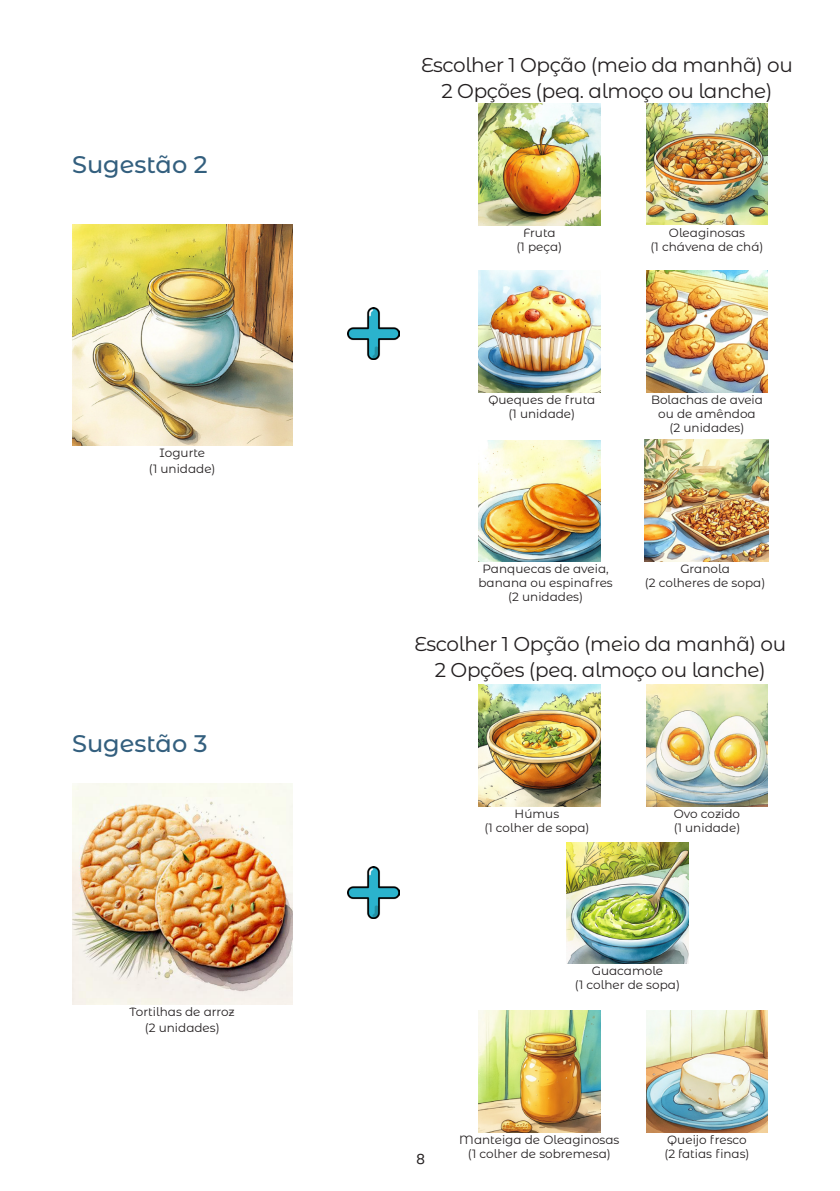
<style>
.page{position:relative;width:840px;height:1191px;background:#fff}
.page>*{position:absolute;margin:0;border:0;box-sizing:border-box;transform-origin:0 0}
.t1{font:500 24px "Montserrat Alternates";color:#335f7e}
.t2{font:20px/26px "Montserrat Alternates";letter-spacing:-.02em;color:#231f20;text-align:center}
.t3{font:16px "Baloo 2";color:#231f20}
.t4{font:12px/14px "Montserrat Alternates";color:#231f20;text-align:center}
</style>
<div class="page">
<img style="left:72px;top:225px;width:220px;height:220px">
<img style="left:347px;top:308px;width:52px;height:51px">
<img style="left:478px;top:104px;width:122px;height:121px">
<img style="left:478px;top:270px;width:122px;height:122px">
<img style="left:478px;top:440px;width:122px;height:122px">
<img style="left:646px;top:270px;width:121px;height:122px">
<img style="left:646px;top:104px;width:121px;height:121px">
<img style="left:72px;top:783px;width:220px;height:221px">
<img style="left:347px;top:866px;width:52px;height:52px">
<img style="left:478px;top:684px;width:122px;height:122px">
<img style="left:566px;top:842px;width:122px;height:121px">
<img style="left:478px;top:1011px;width:122px;height:121px">
<img style="left:646px;top:1011px;width:121px;height:121px">
<img style="left:646px;top:684px;width:121px;height:122px">
<img style="left:644px;top:439px;width:124px;height:122px">
<p class="t1" style="left:72px;top:148px;width:137px">Sugestão 2</p>
<p class="t4" style="left:159px;top:445px;width:47px">Iogurte</p>
<p class="t4" style="left:149px;top:461px;width:68px">(1 unidade)</p>
<p class="t1" style="left:72px;top:727px;width:137px">Sugestão 3</p>
<p class="t4" style="left:130px;top:1004px;width:107px">Tortilhas de arroz</p>
<p class="t4" style="left:145px;top:1020px;width:76px">(2 unidades)</p>
<p class="t2" style="left:421px;top:51px;width:373px">Escolher 1 Opção (meio da manhã) ou<br>2 Opções (peq. almoço ou lanche)</p>
<p class="t4" style="left:523px;top:225px;width:34px">Fruta</p>
<p class="t4" style="left:516px;top:239px;width:47px">(1 peça)</p>
<p class="t4" style="left:668px;top:225px;width:78px">Oleaginosas</p>
<p class="t4" style="left:650px;top:239px;width:114px">(1 chávena de chá)</p>
<p class="t4" style="left:488px;top:392px;width:108px">Queques de fruta</p>
<p class="t4" style="left:508px;top:406px;width:68px">(1 unidade)</p>
<p class="t4" style="left:650px;top:392px;width:113px">Bolachas de aveia ou de amêndoa</p>
<p class="t4" style="left:669px;top:420px;width:76px">(2 unidades)</p>
<p class="t4" style="left:478px;top:561px;width:136px">Panquecas de aveia, banana ou espinafres</p>
<p class="t4" style="left:508px;top:589px;width:76px">(2 unidades)</p>
<p class="t4" style="left:680px;top:561px;width:51px">Granola</p>
<p class="t4" style="left:644px;top:575px;width:122px">(2 colheres de sopa)</p>
<p class="t2" style="left:414px;top:630px;width:373px">Escolher 1 Opção (meio da manhã) ou<br>2 Opções (peq. almoço ou lanche)</p>
<p class="t4" style="left:514px;top:806px;width:46px">Húmus</p>
<p class="t4" style="left:484px;top:820px;width:106px">(1 colher de sopa)</p>
<p class="t4" style="left:673px;top:806px;width:68px">Ovo cozido</p>
<p class="t4" style="left:673px;top:820px;width:68px">(1 unidade)</p>
<p class="t4" style="left:591px;top:963px;width:73px">Guacamole</p>
<p class="t4" style="left:574px;top:977px;width:106px">(1 colher de sopa)</p>
<h3 class="t3" style="left:416px;top:1147px;width:11px">8</h3>
<p class="t4" style="left:459px;top:1132px;width:161px">Manteiga de Oleaginosas (1 colher de sobremesa)</p>
<p class="t4" style="left:667px;top:1132px;width:81px">Queijo fresco</p>
<p class="t4" style="left:664px;top:1146px;width:87px">(2 fatias finas)</p>
</div>
